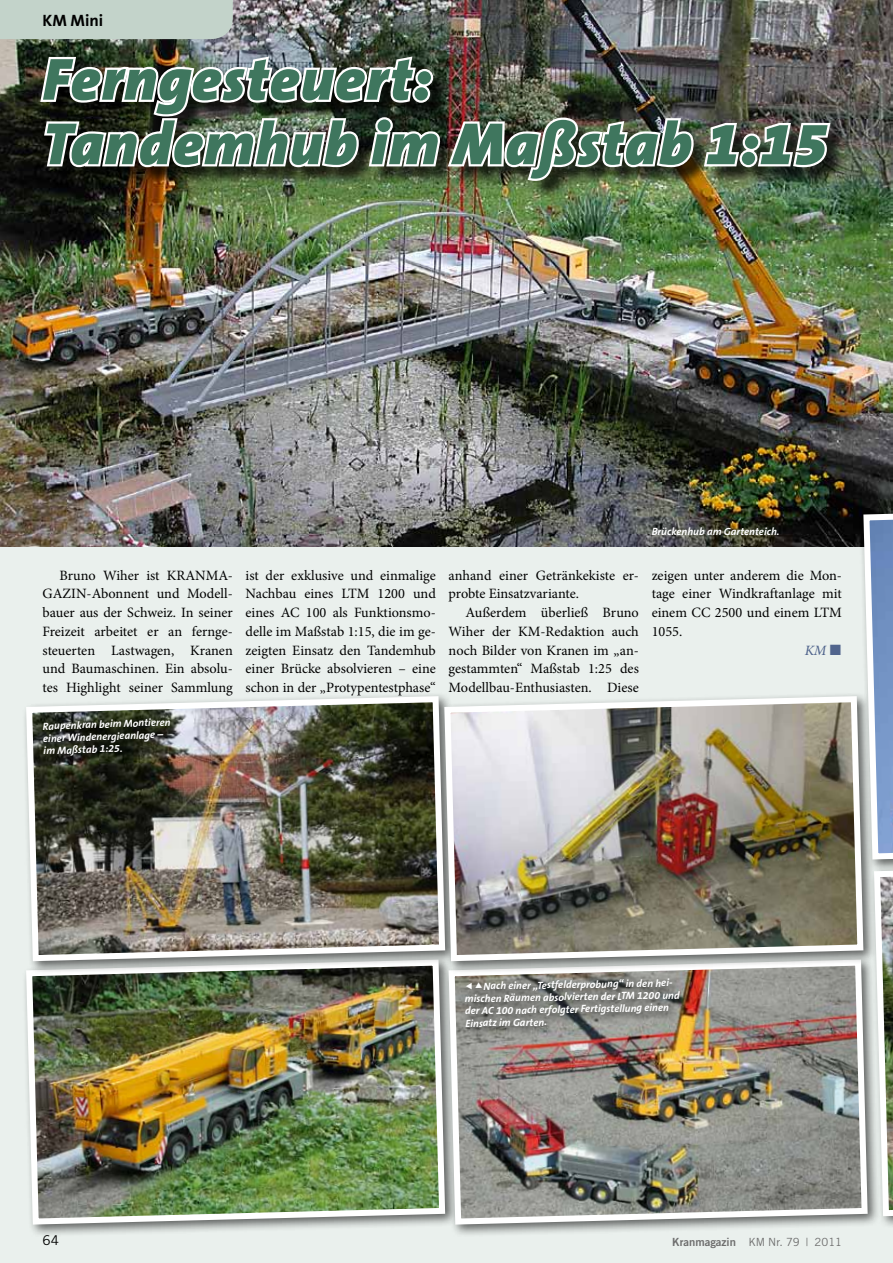
<style>
.page{position:relative;width:893px;height:1263px;background:#eaf0ed}
.page>*{position:absolute;margin:0;border:0;box-sizing:border-box;transform-origin:0 0}
.t1{font:italic 900 60px/64.5px "The Sans B9";letter-spacing:.02em;color:#3f765e}
.t2{font:700 16.5px "The Sans B7";color:#000}
.t3{font:14.25px/18.8px "Minion Pro";color:#000;text-align:justify}
.t4{font:italic 500 14.25px "Minion Pro";color:#51658d}
.t5{font:13.5px "Trade Gothic";color:#000}
.t6{font:11.25px "Trade Gothic";color:#6e6e6e}
.t7{font:italic 700 10.5px/12.3px "The Sans B7";color:#fff}
.s1{font-family:"Trade Gothic Bold Two"}
</style>
<div class="page">
<img style="left:0;top:0;width:893px;height:546px">
<div style="left:0;top:0;width:233px;height:39px;background:#c3d3ca"></div>
<div style="left:42px;top:58px;width:805px;height:141px;background:#000;opacity:.75"></div>
<img style="left:38px;top:54px;width:795px;height:129px">
<div style="left:21px;top:954px;width:437px;height:283px;background:#000;opacity:.6"></div>
<img style="left:23px;top:974px;width:420px;height:254px">
<div style="left:443px;top:954px;width:437px;height:283px;background:#000;opacity:.6"></div>
<img style="left:446px;top:974px;width:423px;height:254px">
<div style="left:21px;top:691px;width:437px;height:283px;background:#000;opacity:.6"></div>
<img style="left:23px;top:693px;width:416px;height:271px">
<div style="left:439px;top:691px;width:437px;height:283px;background:#000;opacity:.6"></div>
<img style="left:441px;top:693px;width:419px;height:271px">
<div style="left:858px;top:502px;width:35px;height:370px;background:#000;opacity:.6"></div>
<div style="left:869px;top:859px;width:24px;height:369px;background:#000;opacity:.6"></div>
<svg style="left:860px;top:505px;width:33px;height:714px"></svg>
<div style="left:38px;top:713px;width:142px;height:53px;background:#000;opacity:.75"></div>
<div style="left:460px;top:973px;width:230px;height:64px;background:#000;opacity:.75"></div>
<svg style="left:466px;top:982px;width:16px;height:7px"></svg>
<p class="t2" style="left:43px;top:11px;width:62px">KM Mini</p>
<h1 class="t1" style="left:43px;top:49px;width:786px">Ferngesteuert:<br>Tandemhub im Maßstab 1:15</h1>
<p class="t7" style="left:652px;top:526px;width:129px">Brückenhub am Gartenteich.</p>
<p class="t3" style="left:43px;top:566px;width:192px;text-indent:17px">Bruno Wiher ist KRANMA-GAZIN-Abonnent und Modell&shy;bauer aus der Schweiz. In seiner Freizeit arbeitet er an fernge&shy;steuerten Lastwagen, Kranen und Baumaschinen. Ein absolu&shy;tes Highlight seiner Sammlung</p>
<p class="t3" style="left:246px;top:566px;width:192px">ist der exklusive und einmalige Nachbau eines LTM 1200 und eines AC 100 als Funktionsmo&shy;delle im Maßstab 1:15, die im ge&shy;zeigten Einsatz den Tandemhub einer Brücke absolvieren – eine schon in der „Protypentestphase“</p>
<p class="t3" style="left:449px;top:566px;width:192px">anhand einer Getränkekiste er&shy;probte Einsatzvariante.</p>
<p class="t3" style="left:449px;top:603px;width:192px;text-indent:17px">Außerdem überließ Bruno Wiher der KM-Redaktion auch noch Bilder von Kranen im „an&shy;gestammten“ Maßstab 1:25 des Modellbau-Enthusiasten. Diese</p>
<p class="t7" style="left:42px;top:720px;width:130px;rotate:-2deg">Raupenkran beim Montieren einer Windenergieanlage – im Maßstab 1:25.</p>
<p class="t3" style="left:652px;top:566px;width:192px">zeigen unter anderem die Mon&shy;tage einer Windkraftanlage mit einem CC 2500 und einem LTM 1055.</p>
<p class="t4" style="left:805px;top:640px;width:23px">KM</p>
<p class="t7" style="left:465px;top:980px;width:216px;text-indent:19px;rotate:-1deg">Nach einer „Testfelderprobung“ in den hei&shy;mischen Räumen absolvierten der LTM 1200 und der AC 100 nach erfolgter Fertigstellung einen Einsatz im Garten.</p>
<p class="t5" style="left:43px;top:1232px;width:18px">64</p>
<p class="t6" style="left:672px;top:1235px;width:171px"><span class="s1">Kranmagazin</span> KM Nr. 79 | 2011</p>
</div>
